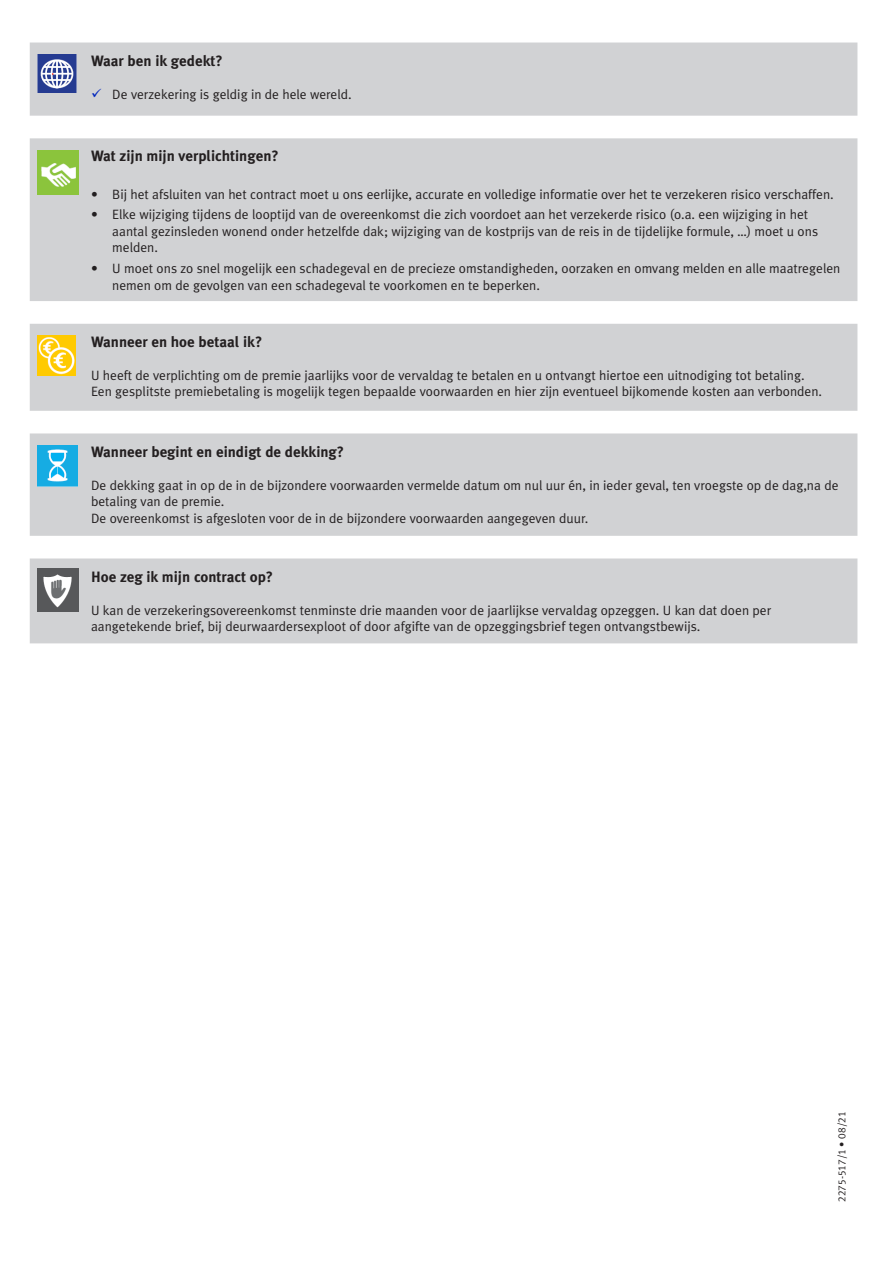
<style>
.page{position:relative;width:893px;height:1263px;background:#fff}
.page>*{position:absolute;margin:0;border:0;box-sizing:border-box;transform-origin:0 0}
.Gewone_tekst{font:700 15px "Meta Ethias";color:#231f20}
.Gewone_tekst-2{font:13.5px/16.5px "Meta Ethias Normal";color:#231f20}
.t1{font:10.5px "Meta Ethias Normal";color:#231f20}
.s1{color:#0025bd}
</style>
<div class="page">
<svg style="left:30px;top:43px;width:827px;height:600px;fill:#d1d2d4"></svg>
<img style="left:37px;top:54px;width:39px;height:39px">
<img style="left:37px;top:151px;width:42px;height:43px">
<img style="left:37px;top:336px;width:39px;height:40px">
<img style="left:37px;top:445px;width:41px;height:42px">
<img style="left:37px;top:569px;width:41px;height:42px">
<p class="Gewone_tekst" style="left:91px;top:52px;width:133px">Waar ben ik gedekt?</p>
<p class="Gewone_tekst-2" style="left:91px;top:85px;width:262px"><span class="s1">✓</span> De verzekering is geldig in de hele wereld.</p>
<p class="Gewone_tekst" style="left:91px;top:147px;width:189px">Wat zijn mijn verplichtingen?</p>
<p class="Gewone_tekst-2" style="left:91px;top:186px;width:744px">• Bij het afsluiten van het contract moet u ons eerlijke, accurate en volledige informatie over het te verzekeren risico verschaffen.</p>
<p class="Gewone_tekst-2" style="left:112px;top:206px;width:707px;text-indent:-21px">• Elke wijziging tijdens de looptijd van de overeenkomst die zich voordoet aan het verzekerde risico (o.a. een wijziging in het aantal gezinsleden wonend onder hetzelfde dak; wijziging van de kostprijs van de reis in de tijdelijke formule, …) moet u ons melden.</p>
<p class="Gewone_tekst-2" style="left:112px;top:260px;width:729px;text-indent:-21px">• U moet ons zo snel mogelijk een schadegeval en de precieze omstandigheden, oorzaken en omvang melden en alle maatregelen nemen om de gevolgen van een schadegeval te voorkomen en te beperken.</p>
<p class="Gewone_tekst" style="left:91px;top:333px;width:173px">Wanneer en hoe betaal ik?</p>
<p class="Gewone_tekst-2" style="left:91px;top:367px;width:733px">U heeft de verplichting om de premie jaarlijks voor de vervaldag te betalen en u ontvangt hiertoe een uitnodiging tot betaling.<br>Een gesplitste premiebetaling is mogelijk tegen bepaalde voorwaarden en hier zijn eventueel bijkomende kosten aan verbonden.</p>
<p class="Gewone_tekst" style="left:91px;top:443px;width:255px">Wanneer begint en eindigt de dekking?</p>
<p class="Gewone_tekst-2" style="left:91px;top:476px;width:749px">De dekking gaat in op de in de bijzondere voorwaarden vermelde datum om nul uur én, in ieder geval, ten vroegste op de dag,na de betaling van de premie.</p>
<p class="Gewone_tekst-2" style="left:91px;top:509px;width:499px">De overeenkomst is afgesloten voor de in de bijzondere voorwaarden aangegeven duur.</p>
<p class="Gewone_tekst" style="left:91px;top:568px;width:184px">Hoe zeg ik mijn contract op?</p>
<p class="Gewone_tekst-2" style="left:91px;top:601px;width:682px">U kan de verzekeringsovereenkomst tenminste drie maanden voor de jaarlijkse vervaldag opzeggen. U kan dat doen per aangetekende brief, bij deurwaardersexploot of door afgifte van de opzeggingsbrief tegen ontvangstbewijs.</p>
<p class="t1" style="left:836px;top:1202px;width:92px;rotate:-90deg">2275-517/1 • 08/21</p>
</div>
